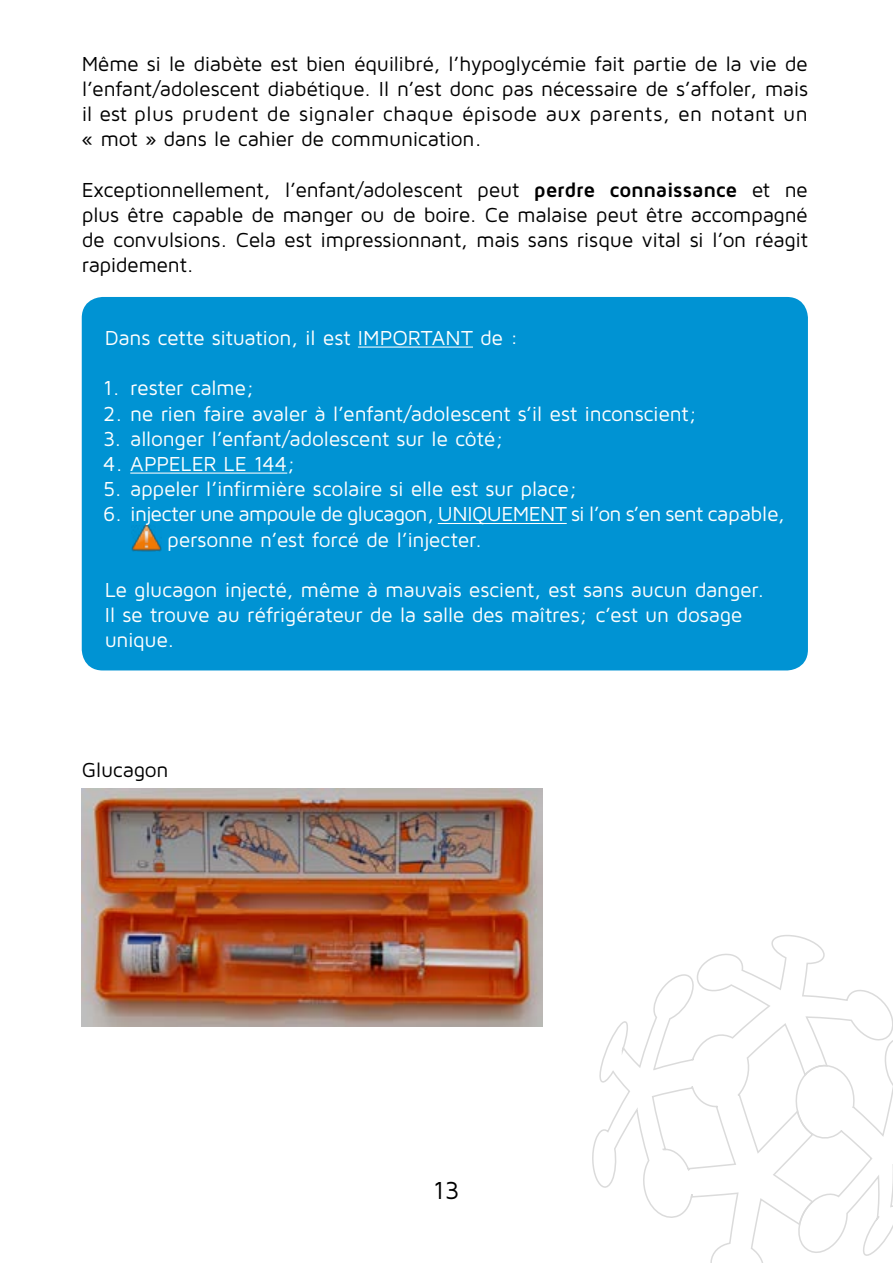
<style>
.page{position:relative;width:893px;height:1263px;background:#fff}
.page>*{position:absolute;margin:0;border:0;box-sizing:border-box;transform-origin:0 0}
.t1{font:25.5px "Maven Pro";color:#000}
.t2{font:21px/25.2px "Maven Pro";letter-spacing:-.015em;color:#000;text-align:justify}
.t3{font:21px/25.2px "Maven Pro";letter-spacing:-.015em;color:#fff}
.s1{font-weight:700}
</style>
<div class="page">
<svg style="left:592px;top:935px;width:301px;height:328px"></svg>
<div style="left:85px;top:300px;width:720px;height:367px;background:#0093d3;border-radius:18px"></div>
<hr style="left:358px;top:347px;width:115px;height:1px;background:#fff">
<hr style="left:130px;top:473px;width:157px;height:1px;background:#fff">
<hr style="left:438px;top:523px;width:129px;height:1px;background:#fff">
<div style="left:82px;top:297px;width:726px;height:373px;border:6px solid #0093d3;border-radius:18px"></div>
<img style="left:82px;top:789px;width:461px;height:237px">
<img style="left:132px;top:525px;width:30px;height:26px">
<p class="t2" style="left:82px;top:50px;width:728px">Même si le diabète est bien équilibré, l’hypoglycémie fait partie de la vie de l’enfant/adolescent diabétique. Il n’est donc pas nécessaire de s’affoler, mais il est plus prudent de signaler chaque épisode aux parents, en notant un « mot » dans le cahier de communication.</p>
<p class="t2" style="left:82px;top:176px;width:728px">Exceptionnellement, l’enfant/adolescent peut <span class="s1">perdre connaissance</span> et ne plus être capable de manger ou de boire. Ce malaise peut être accompagné de convulsions. Cela est impressionnant, mais sans risque vital si l’on réagit rapidement.</p>
<p class="t3" style="left:105px;top:324px;width:415px">Dans cette situation, il est IMPORTANT de :</p>
<p class="t3" style="left:103px;top:375px;width:153px">1. rester calme;</p>
<p class="t3" style="left:103px;top:400px;width:596px">2. ne rien faire avaler à l’enfant/adolescent s’il est inconscient;</p>
<p class="t3" style="left:103px;top:425px;width:403px">3. allonger l’enfant/adolescent sur le côté;</p>
<p class="t3" style="left:103px;top:450px;width:194px">4. APPELER LE 144;</p>
<p class="t3" style="left:103px;top:476px;width:476px">5. appeler l’infirmière scolaire si elle est sur place;</p>
<p class="t3" style="left:167px;top:501px;width:619px;text-indent:-64px">6. injecter une ampoule de glucagon, UNIQUEMENT si l’on s’en sent capable, personne n’est forcé de l’injecter.</p>
<p class="t3" style="left:105px;top:576px;width:661px">Le glucagon injecté, même à mauvais escient, est sans aucun danger.<br>Il se trouve au réfrigérateur de la salle des maîtres; c’est un dosage unique.</p>
<p class="t2" style="left:82px;top:757px;width:88px">Glucagon</p>
<p class="t1" style="left:433px;top:1174px;width:28px">13</p>
</div>
